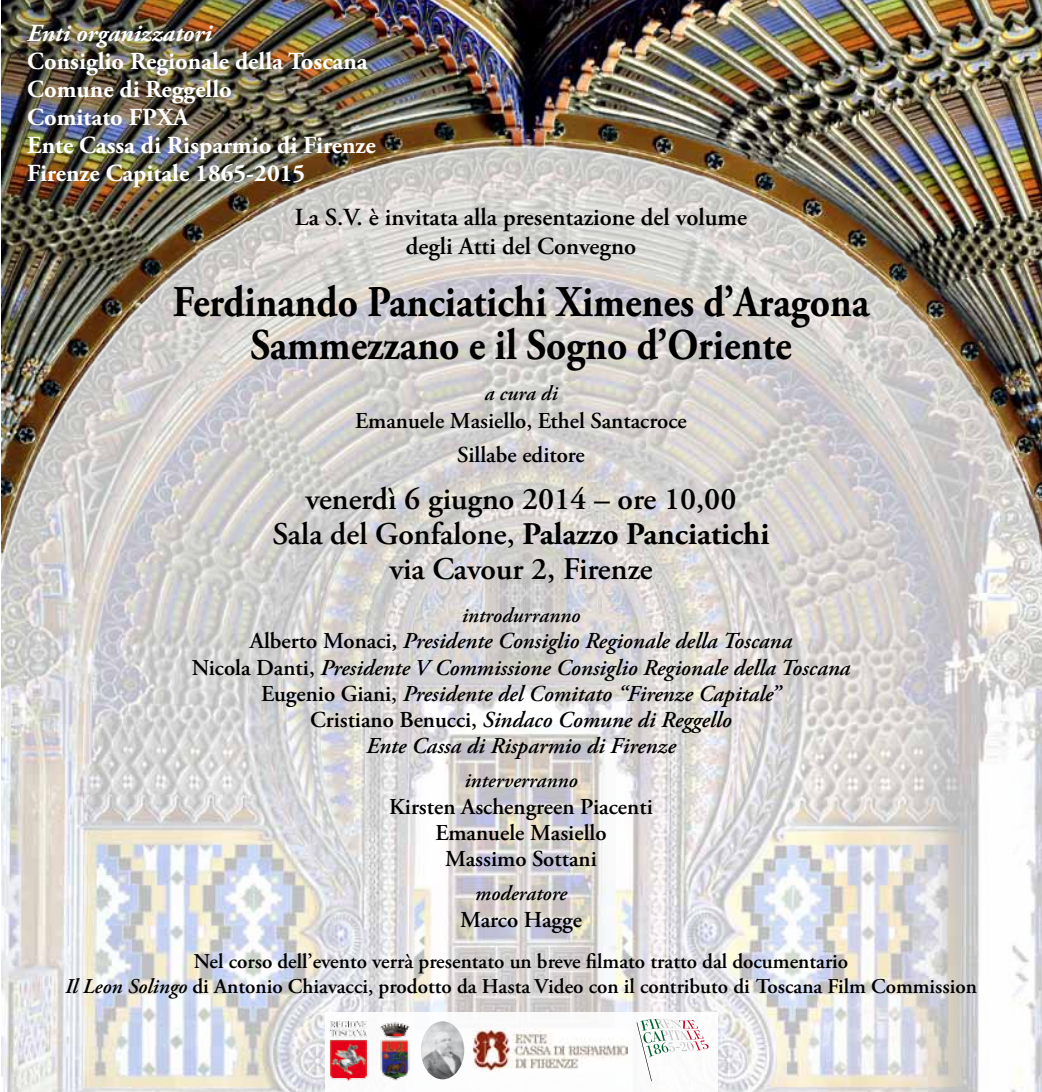
<style>
.page{position:relative;width:1042px;height:1092px;background:#fff}
.page>*{position:absolute;margin:0;border:0;box-sizing:border-box;transform-origin:0 0}
.t1{font:700 43.75px/43.8px "Adobe Garamond Pro";color:#000;text-align:center;scale:.9 1}
.t2{font:600 31.5px/35px "Adobe Garamond Pro";color:#000;text-align:center}
.t3{font:700 24.5px/28px "Adobe Garamond Pro";color:#fff}
.t4{font:600 24.5px/29.4px "Adobe Garamond Pro";color:#000;text-align:center}
.t5{font:italic 700 24.5px "Adobe Garamond Pro";color:#fff}
.t6{font:italic 600 22.75px/26.2px "Adobe Garamond Pro";color:#000;text-align:center}
.t7{font:600 22.75px/26.2px "Adobe Garamond Pro";color:#000;text-align:center}
.t8{font:600 21px/25.2px "Adobe Garamond Pro";color:#000;text-align:center}
.t9{font:italic 600 21px "Adobe Garamond Pro";color:#000}
.s1{font-weight:700}
.s2{font-style:normal}
.s3{font-style:italic}
</style>
<div class="page">
<img style="left:1px;top:0;width:1041px;height:1091px">
<div style="left:325px;top:1012px;width:392px;height:79px;background:#fff"></div>
<img style="left:421px;top:1021px;width:43px;height:58px">
<img style="left:380px;top:1022px;width:30px;height:59px">
<svg style="left:636px;top:1019px;width:72px;height:62px"></svg>
<img style="left:331px;top:1021px;width:36px;height:60px">
<img style="left:473px;top:1028px;width:155px;height:43px">
<p class="t5" style="left:27px;top:19px;width:186px">Enti organizzatori</p>
<p class="t3" style="left:27px;top:48px;width:350px">Consiglio Regionale della Toscana<br>Comune di Reggello<br>Comitato FPXA<br>Ente Cassa di Risparmio di Firenze<br>Firenze Capitale 1865-2015</p>
<p class="t4" style="left:295px;top:203px;width:454px">La S.V. è invitata alla presentazione del volume degli Atti del Convegno</p>
<h1 class="t1" style="left:173px;top:280px;width:775px">Ferdinando Panciatichi Ximenes d’Aragona<br>Sammezzano e il Sogno d’Oriente</h1>
<p class="t9" style="left:484px;top:381px;width:74px">a cura di</p>
<p class="t7" style="left:355px;top:403px;width:333px;line-height:34.3px">Emanuele Masiello, Ethel Santacroce<br>Sillabe editore</p>
<h2 class="t2" style="left:272px;top:482px;width:498px">venerdì 6 giugno 2014 – ore 10,00<br>Sala del Gonfalone, <span class="s1">Palazzo Panciatichi </span>via Cavour 2, Firenze</h2>
<p class="t9" style="left:462px;top:603px;width:120px">introdurranno</p>
<p class="t6" style="left:192px;top:628px;width:660px"><span class="s2">Alberto Monaci,</span> Presidente Consiglio Regionale della Toscana<br><span class="s2">Nicola Danti,</span> Presidente V Commissione Consiglio Regionale della Toscana <span class="s2">Eugenio Giani,</span> Presidente del Comitato “Firenze Capitale”<br><span class="s2">Cristiano Benucci,</span> Sindaco Comune di Reggello<br>Ente Cassa di Risparmio di Firenze</p>
<p class="t9" style="left:464px;top:768px;width:115px">interverranno</p>
<p class="t7" style="left:389px;top:793px;width:265px">Kirsten Aschengreen Piacenti<br>Emanuele Masiello<br>Massimo Sottani</p>
<p class="t9" style="left:475px;top:881px;width:93px">moderatore</p>
<p class="t7" style="left:460px;top:907px;width:123px">Marco Hagge</p>
<p class="t8" style="left:65px;top:948px;width:913px">Nel corso dell’evento verrà presentato un breve filmato tratto dal documentario<br><span class="s3">Il Leon Solingo</span> di Antonio Chiavacci, prodotto da Hasta Video con il contributo di Toscana Film Commission</p>
</div>
